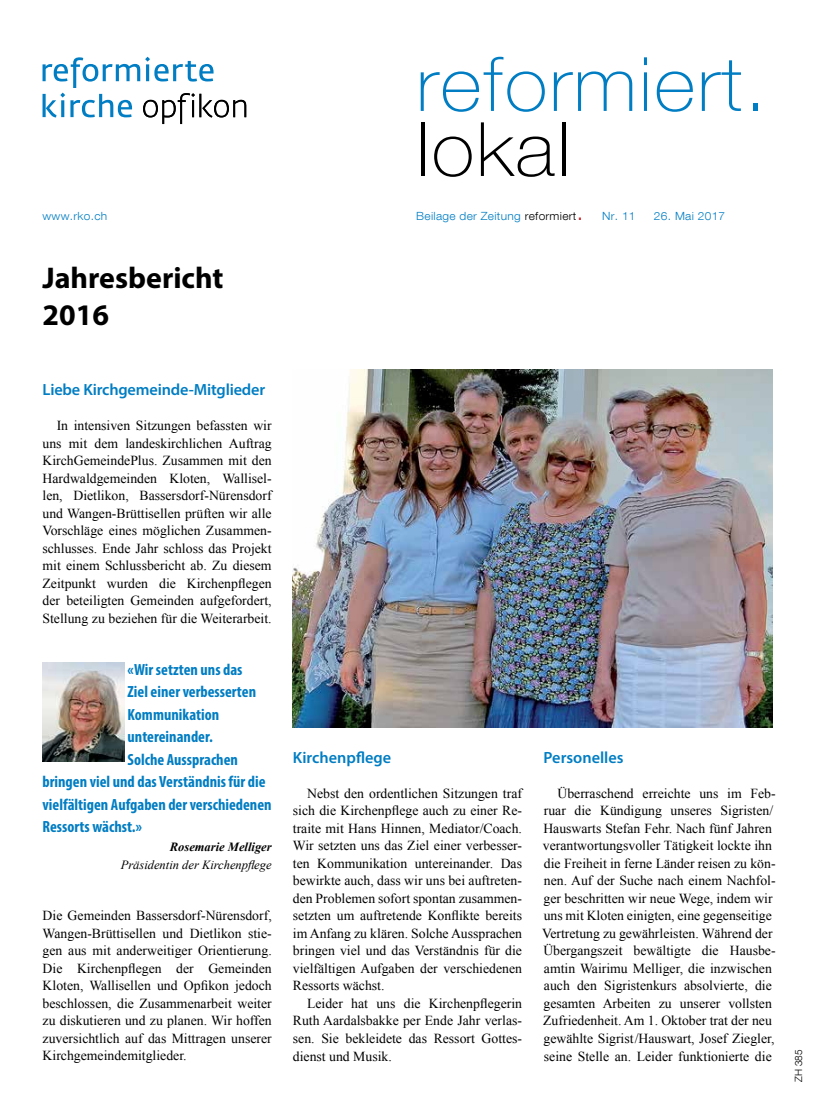
<style>
.page{position:relative;width:815px;height:1106px;background:#fff}
.page>*{position:absolute;margin:0;border:0;box-sizing:border-box;transform-origin:0 0}
.t1{font:100 75px "Helvetica Neue LT Com";letter-spacing:.025em;color:#007dc3;scale:1.06 1}
.t2{font:100 75px "Helvetica Neue LT Com";letter-spacing:.025em;color:#000;scale:1.06 1}
.t3{font:700 30px/36.2px "Myriad Pro";color:#000}
.t4{font:700 condensed 16.25px "Myriad Pro";color:#007dc3}
.t5{font:600 16.25px "Myriad Pro";letter-spacing:-.01em;color:#007dc3}
.t6{font:13.75px/17.5px "Times New Roman";color:#000;text-align:justify}
.t7{font:italic 12.5px "Times New Roman";color:#000}
.t8{font:italic 700 12.5px "Times New Roman";color:#000}
.t9{font:300 11.25px "Helvetica Neue LT Com";letter-spacing:.025em;color:#007dc3;scale:1.06 1}
.t10{font:300 10px "Helvetica Neue LT Com";color:#000}
.s1{color:#000}
.s2{font-size:22.5px;color:#d2232a}
</style>
<div class="page">
<img style="left:293px;top:369px;width:479px;height:358px">
<svg style="left:43px;top:57px;width:203px;height:67px"></svg>
<img style="left:43px;top:662px;width:81px;height:99px">
<h1 class="t1" style="left:416px;top:40px;width:332px">reformiert.</h1>
<h1 class="t2" style="left:416px;top:105px;width:147px">lokal</h1>
<p class="t9" style="left:43px;top:209px;width:63px">www.rko.ch</p>
<p class="t9" style="left:416px;top:209px;width:159px">Beilage der Zeitung <span class="s1">reformiert</span><span class="s2">.</span></p>
<p class="t9" style="left:602px;top:209px;width:33px">Nr. 11</p>
<p class="t9" style="left:654px;top:209px;width:69px">26. Mai 2017</p>
<h2 class="t3" style="left:43px;top:259px;width:183px">Jahresbericht<br>2016</h2>
<p class="t5" style="left:43px;top:379px;width:224px">Liebe Kirchgemeinde-Mitglieder</p>
<p class="t6" style="left:43px;top:416px;width:231px;text-indent:14px">In intensiven Sitzungen befassten wir uns mit dem landeskirchlichen Auftrag KirchGemeindePlus. Zusammen mit den Hardwaldgemeinden Kloten, Wallisel&shy;len, Dietlikon, Bassersdorf-Nürensdorf und Wangen-Brüttisellen prüften wir alle Vorschläge eines möglichen Zusammen&shy;schlusses. Ende Jahr schloss das Projekt mit einem Schlussbericht ab. Zu diesem Zeitpunkt wurden die Kirchenpflegen der beteiligten Gemeinden aufgefordert, Stellung zu beziehen für die Weiterarbeit.</p>
<p class="t4" style="left:128px;top:659px;width:117px">«Wir setzten uns das</p>
<p class="t4" style="left:128px;top:681px;width:130px">Ziel einer verbesserten</p>
<p class="t4" style="left:128px;top:704px;width:93px">Kommunikation</p>
<p class="t4" style="left:128px;top:726px;width:87px">untereinander.</p>
<p class="t4" style="left:128px;top:749px;width:112px">Solche Aussprachen</p>
<p class="t4" style="left:43px;top:771px;width:225px">bringen viel und das Verständnis für die</p>
<p class="t4" style="left:43px;top:794px;width:231px">vielfältigen Aufgaben der verschiedenen</p>
<p class="t4" style="left:43px;top:816px;width:101px">Ressorts wächst.»</p>
<p class="t8" style="left:170px;top:837px;width:103px">Rosemarie Melliger</p>
<p class="t7" style="left:121px;top:856px;width:152px">Präsidentin der Kirchenpflege</p>
<p class="t6" style="left:43px;top:906px;width:231px">Die Gemeinden Bassersdorf-Nürensdorf, Wangen-Brüttisellen und Dietlikon stie&shy;gen aus mit anderweitiger Orientierung.<br>Die Kirchenpflegen der Gemeinden Kloten, Wallisellen und Opfikon jedoch beschlossen, die Zusammenarbeit weiter zu diskutieren und zu planen. Wir hoffen zuversichtlich auf das Mittragen unserer Kirchgemeindemitglieder.</p>
<p class="t5" style="left:293px;top:747px;width:100px">Kirchenpflege</p>
<p class="t6" style="left:293px;top:784px;width:231px;text-indent:14px">Nebst den ordentlichen Sitzungen traf sich die Kirchenpflege auch zu einer Re&shy;traite mit Hans Hinnen, Mediator/Coach.<br>Wir setzten uns das Ziel einer verbesser&shy;ten Kommunikation untereinander. Das bewirkte auch, dass wir uns bei auftreten&shy;den Problemen sofort spontan zusammen&shy;setzten um auftretende Konflikte bereits im Anfang zu klären. Solche Aussprachen bringen viel und das Verständnis für die vielfältigen Aufgaben der verschiedenen Ressorts wächst.</p>
<p class="t6" style="left:293px;top:994px;width:231px;text-indent:14px">Leider hat uns die Kirchenpflegerin Ruth Aardalsbakke per Ende Jahr verlas&shy;sen. Sie bekleidete das Ressort Gottes&shy;dienst und Musik.</p>
<p class="t5" style="left:544px;top:747px;width:81px">Personelles</p>
<p class="t6" style="left:542px;top:784px;width:235px;text-align:left;text-indent:15px">Überraschend erreichte uns im Feb&shy;ruar die Kündigung unseres Sigristen/ Hauswarts Stefan Fehr. Nach fünf Jahren verantwortungsvoller Tätigkeit lockte ihn die Freiheit in ferne Länder reisen zu kön&shy;nen. Auf der Suche nach einem Nachfol&shy;ger beschritten wir neue Wege, indem wir uns mit Kloten einigten, eine gegenseitige Vertretung zu gewährleisten. Während der Übergangszeit bewältigte die Hausbe&shy;amtin Wairimu Melliger, die inzwischen auch den Sigristenkurs absolvierte, die gesamten Arbeiten zu unserer vollsten Zufriedenheit. Am 1. Oktober trat der neu gewählte Sigrist/Hauswart, Josef Ziegler, seine Stelle an. Leider funktionierte die</p>
<p class="t10" style="left:792px;top:1082px;width:34px;rotate:-90deg">ZH 385</p>
</div>
